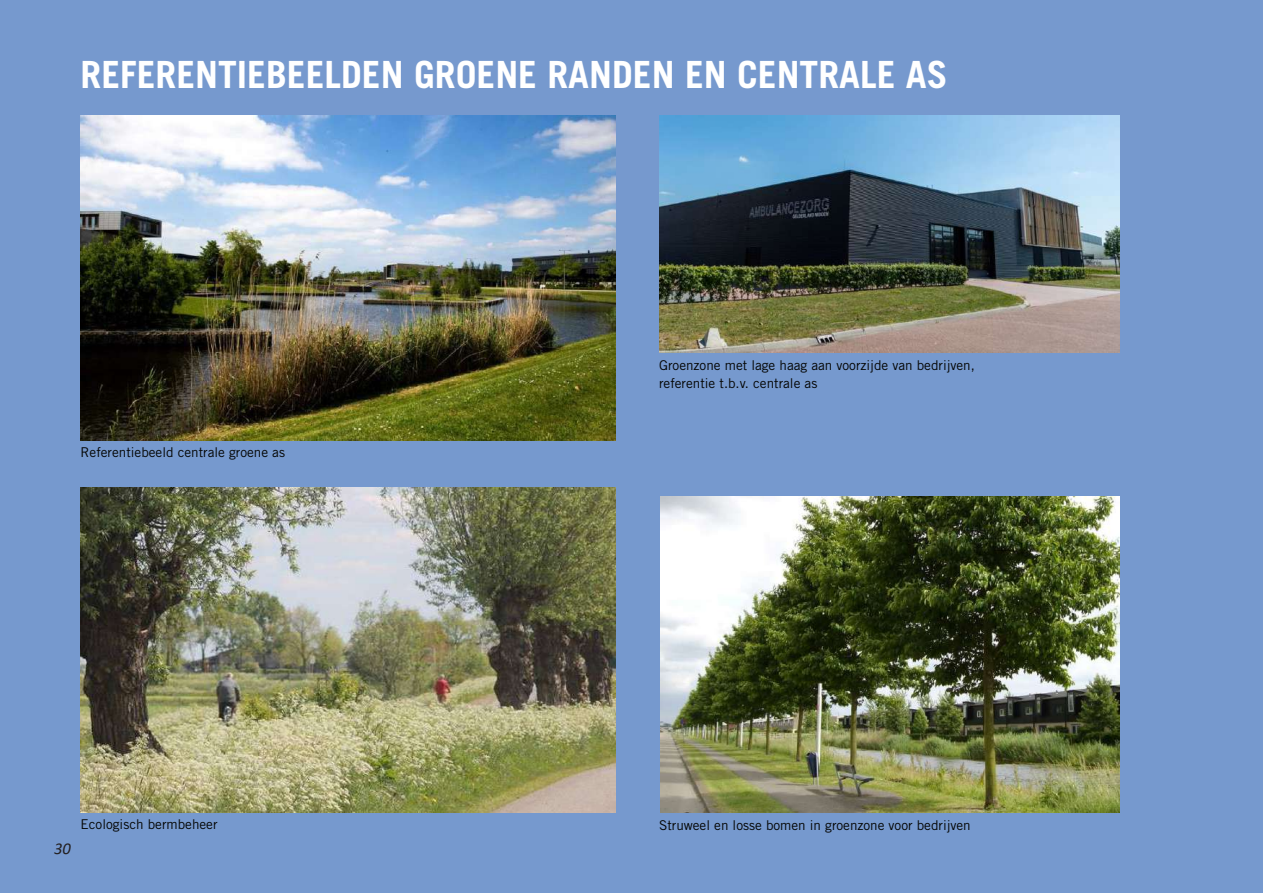
<style>
.page{position:relative;width:1263px;height:893px;background:#7699ce}
.page>*{position:absolute;margin:0;border:0;box-sizing:border-box;transform-origin:0 0}
.t1{font:700 37.5px "Trade Gothic LT Std";color:#fff}
.t2{font:italic 16.5px "Calibri";color:#231f20}
.t3{font:13.5px/18px "Trade Gothic LT Std";color:#040503}
</style>
<div class="page">
<img style="left:81px;top:115px;width:534px;height:325px">
<img style="left:659px;top:115px;width:460px;height:238px">
<img style="left:81px;top:487px;width:534px;height:325px">
<img style="left:661px;top:496px;width:458px;height:316px">
<h1 class="t1" style="left:81px;top:52px;width:868px">REFERENTIEBEELDEN GROENE RANDEN EN CENTRALE AS</h1>
<p class="t3" style="left:81px;top:443px;width:206px">Referentiebeeld centrale groene as</p>
<p class="t3" style="left:659px;top:356px;width:317px">Groenzone met lage haag aan voorzijde van bedrijven, referentie t.b.v. centrale as</p>
<p class="t2" style="left:54px;top:837px;width:18px">30</p>
<p class="t3" style="left:81px;top:815px;width:138px">Ecologisch bermbeheer</p>
<p class="t3" style="left:659px;top:816px;width:313px">Struweel en losse bomen in groenzone voor bedrijven</p>
</div>
